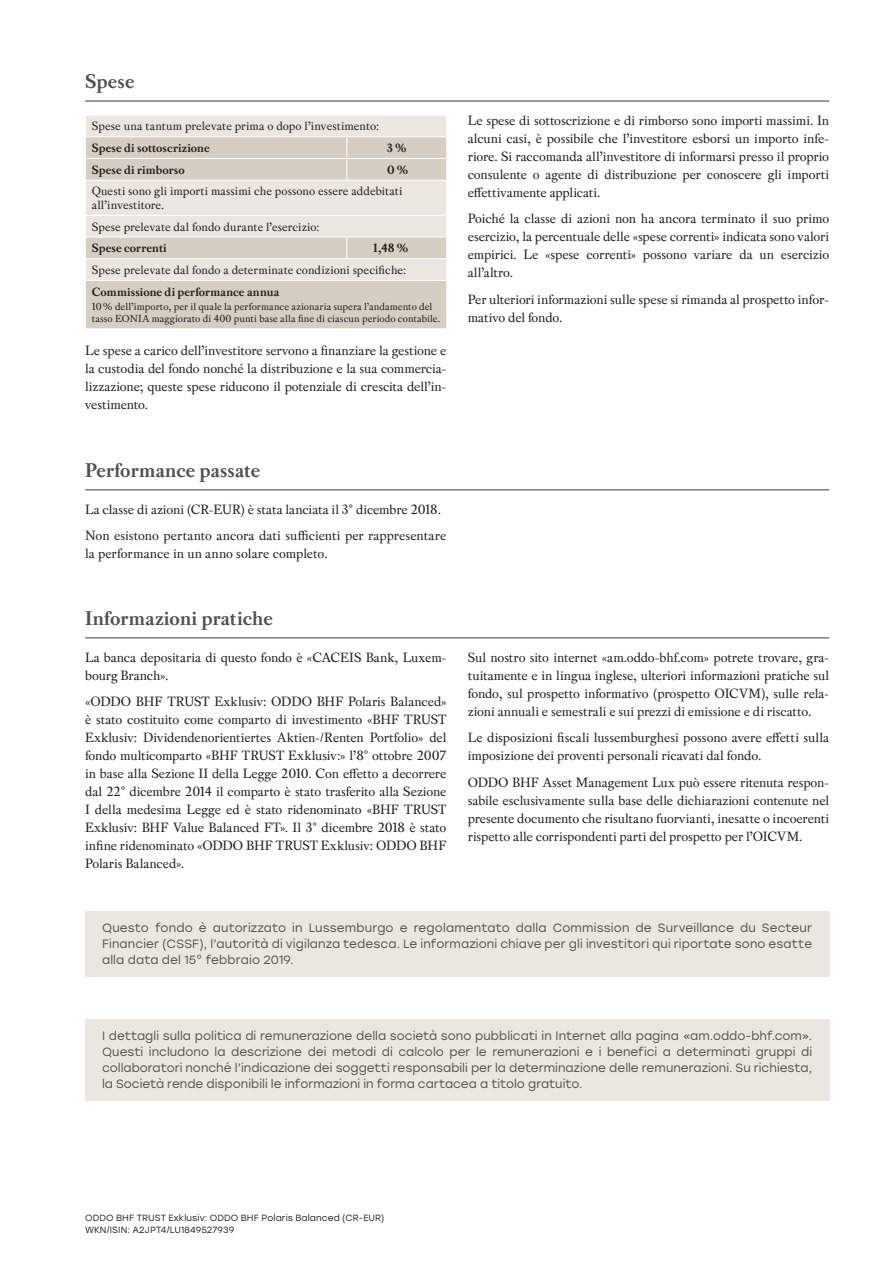
<style>
.page{position:relative;width:893px;height:1263px;background:#fff}
.page>*{position:absolute;margin:0;border:0;box-sizing:border-box;transform-origin:0 0}
.t1{font:700 21px "Pradell";letter-spacing:.005em;color:#53524a}
.t2{font:14.25px/18px "Pradell";letter-spacing:-.005em;color:#231f20;text-align:justify}
.t3{font:12.75px/13.5px "Pradell";letter-spacing:.005em;color:#231f20}
.t4{font:700 12.75px "Pradell";letter-spacing:.005em;color:#231f20}
.t5{font:12px/15.8px "Stolzl";letter-spacing:.005em;color:#53524a;text-align:justify}
.t6{font:10.8px/12px "Pradell";letter-spacing:.01em;color:#231f20}
.t7{font:9px/12px "Stolzl";letter-spacing:.015em;color:#231f20}
</style>
<div class="page">
<div style="left:86px;top:116px;width:360px;height:20px;background:#ece6e1"></div>
<svg style="left:86px;top:137px;width:360px;height:191px;background:#dfd8cf"></svg>
<svg style="left:446px;top:137px;width:1px;height:43px"></svg>
<svg style="left:446px;top:237px;width:1px;height:21px"></svg>
<hr style="left:86px;top:158px;width:261px;height:1px;background:#fff">
<hr style="left:347px;top:158px;width:99px;height:1px;background:#fff">
<svg style="left:346px;top:137px;width:1px;height:43px"></svg>
<hr style="left:86px;top:180px;width:261px;height:1px;background:#fff">
<hr style="left:347px;top:180px;width:99px;height:1px;background:#fff">
<hr style="left:86px;top:215px;width:261px;height:1px;background:#fff">
<hr style="left:347px;top:215px;width:99px;height:1px;background:#fff">
<hr style="left:86px;top:237px;width:261px;height:1px;background:#fff">
<hr style="left:347px;top:237px;width:99px;height:1px;background:#fff">
<svg style="left:346px;top:237px;width:1px;height:21px"></svg>
<hr style="left:86px;top:258px;width:261px;height:1px;background:#fff">
<hr style="left:347px;top:258px;width:99px;height:1px;background:#fff">
<hr style="left:86px;top:280px;width:261px;height:1px;background:#fff">
<hr style="left:347px;top:280px;width:99px;height:1px;background:#fff">
<hr style="left:85px;top:100px;width:744px;height:2px;background:#53524a">
<hr style="left:85px;top:637px;width:744px;height:1px;background:#53524a">
<hr style="left:85px;top:489px;width:744px;height:1px;background:#53524a">
<div style="left:85px;top:911px;width:744px;height:65px;background:#ece6e1"></div>
<div style="left:85px;top:1019px;width:744px;height:81px;background:#ece6e1"></div>
<h1 class="t1" style="left:85px;top:68px;width:51px">Spese</h1>
<p class="t3" style="left:92px;top:119px;width:289px">Spese una tantum prelevate prima o dopo l’investimento:</p>
<p class="t4" style="left:92px;top:140px;width:120px">Spese di sottoscrizione</p>
<p class="t4" style="left:387px;top:140px;width:21px">3%</p>
<p class="t4" style="left:92px;top:162px;width:95px">Spese di rimborso</p>
<p class="t4" style="left:387px;top:162px;width:23px">0%</p>
<p class="t3" style="left:92px;top:184px;width:312px">Questi sono gli importi massimi che possono essere addebitati all’investitore.</p>
<p class="t3" style="left:92px;top:219px;width:229px">Spese prelevate dal fondo durante l’esercizio:</p>
<p class="t4" style="left:92px;top:241px;width:77px">Spese correnti</p>
<p class="t4" style="left:373px;top:241px;width:37px">1,48%</p>
<p class="t3" style="left:92px;top:263px;width:316px">Spese prelevate dal fondo a determinate condizioni specifiche:</p>
<p class="t4" style="left:92px;top:284px;width:189px">Commissione di performance annua</p>
<p class="t6" style="left:92px;top:300px;width:350px">10% dell’importo, per il quale la performance azionaria supera l’andamento del tasso EONIA maggiorato di 400 punti base alla fine di ciascun periodo contabile.</p>
<p class="t2" style="left:85px;top:341px;width:363px">Le spese a carico dell’investitore servono a finanziare la gestione e la custodia del fondo nonché la distribuzione e la sua commercia&shy;lizzazione; queste spese riducono il potenziale di crescita dell’in&shy;vestimento.</p>
<h1 class="t1" style="left:85px;top:457px;width:177px">Performance passate</h1>
<p class="t2" style="left:85px;top:495px;width:363px;line-height:26.5px">La classe di azioni (CR-EUR) è stata lanciata il 3° dicembre 2018.<br>Non esistono pertanto ancora dati sufficienti per rappresentare</p>
<p class="t2" style="left:85px;top:544px;width:244px">la performance in un anno solare completo.</p>
<h1 class="t1" style="left:85px;top:605px;width:189px">Informazioni pratiche</h1>
<p class="t2" style="left:85px;top:648px;width:363px">La banca depositaria di questo fondo è «CACEIS Bank, Luxem&shy;bourg Branch».</p>
<p class="t2" style="left:85px;top:692px;width:363px">«ODDO BHF TRUST Exklusiv: ODDO BHF Polaris Balanced» è stato costituito come comparto di investimento «BHF TRUST Exklusiv: Dividendenorientiertes Aktien-/Renten Portfolio» del fondo multicomparto «BHF TRUST Exklusiv:» l’8° ottobre 2007 in base alla Sezione II della Legge 2010. Con effetto a decorrere dal 22° dicembre 2014 il comparto è stato trasferito alla Sezione I della medesima Legge ed è stato ridenominato «BHF TRUST Exklusiv: BHF Value Balanced FT». Il 3° dicembre 2018 è stato infine ridenominato «ODDO BHF TRUST Exklusiv: ODDO BHF Polaris Balanced».</p>
<p class="t2" style="left:468px;top:111px;width:363px">Le spese di sottoscrizione e di rimborso sono importi massimi. In alcuni casi, è possibile che l’investitore esborsi un importo infe&shy;riore. Si raccomanda all’investitore di informarsi presso il proprio consulente o agente di distribuzione per conoscere gli importi effettivamente applicati.</p>
<p class="t2" style="left:468px;top:209px;width:363px">Poiché la classe di azioni non ha ancora terminato il suo primo esercizio, la percentuale delle «spese correnti» indicata sono valori empirici. Le «spese correnti» possono variare da un esercizio all’altro.</p>
<p class="t2" style="left:468px;top:290px;width:363px">Per ulteriori informazioni sulle spese si rimanda al prospetto infor&shy;mativo del fondo.</p>
<p class="t2" style="left:468px;top:648px;width:363px">Sul nostro sito internet «am.oddo-bhf.com» potrete trovare, gra&shy;tuitamente e in lingua inglese, ulteriori informazioni pratiche sul fondo, sul prospetto informativo (prospetto OICVM), sulle rela&shy;zioni annuali e semestrali e sui prezzi di emissione e di riscatto.</p>
<p class="t2" style="left:468px;top:728px;width:363px">Le disposizioni fiscali lussemburghesi possono avere effetti sulla imposizione dei proventi personali ricavati dal fondo.</p>
<p class="t2" style="left:468px;top:773px;width:363px">ODDO BHF Asset Management Lux può essere ritenuta respon&shy;sabile esclusivamente sulla base delle dichiarazioni contenute nel presente documento che risultano fuorvianti, inesatte o incoerenti rispetto alle corrispondenti parti del prospetto per l’OICVM.</p>
<p class="t5" style="left:102px;top:920px;width:712px">Questo fondo è autorizzato in Lussemburgo e regolamentato dalla Commission de Surveillance du Secteur Financier (CSSF), l’autorità di vigilanza tedesca. Le informazioni chiave per gli investitori qui riportate sono esatte alla data del 15° febbraio 2019.</p>
<p class="t5" style="left:102px;top:1028px;width:712px">I dettagli sulla politica di remunerazione della società sono pubblicati in Internet alla pagina «am.oddo-bhf.com».<br>Questi includono la descrizione dei metodi di calcolo per le remunerazioni e i benefici a determinati gruppi di collaboratori nonché l’indicazione dei soggetti responsabili per la determinazione delle remunerazioni. Su richiesta, la Società rende disponibili le informazioni in forma cartacea a titolo gratuito.</p>
<p class="t7" style="left:85px;top:1212px;width:301px">ODDO BHF TRUST Exklusiv: ODDO BHF Polaris Balanced (CR-EUR)<br>WKN/ISIN: A2JPT4/LU1849527939</p>
</div>
